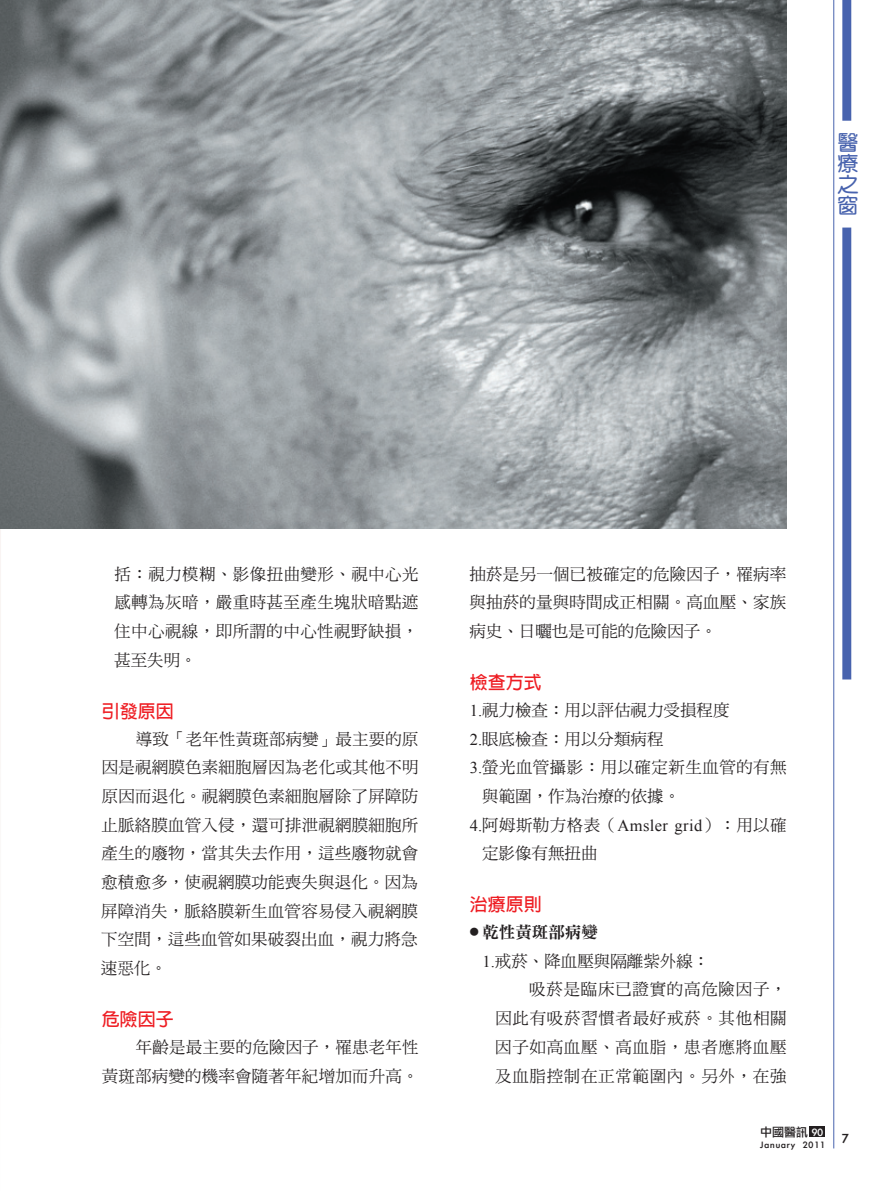
<style>
.page{position:relative;width:893px;height:1191px;background:#fff}
.page>*{position:absolute;margin:0;border:0;box-sizing:border-box;transform-origin:0 0}
.t1{font:21px/21px "DF Yuan Std W7";color:#4863ae;text-align:justify}
.t2{font:700 18px "Lin Gothic";color:#ee1d23}
.t3{font:16.5px/28.7px "DF Ming Std W5";letter-spacing:.01em;color:#231f20;text-align:justify}
.t4{font:16.5px "DF Ming Std W5";letter-spacing:.04em;color:#231f20}
.t5{font:16.5px "DF Ming Std W5";letter-spacing:.045em;color:#231f20}
.t6{font:16.5px "DF Ming Std W9";color:#231f20}
.t7{font:15px "Li Gothic Med";color:#231f20}
.t8{font:12px "Li Gothic Med";color:#231f20}
.t9{font:10.5px "Li Gothic Med";letter-spacing:.09em;color:#231f20}
.s1{font-family:"Times New Roman"}
.s2{color:#fff}
</style>
<div class="page">
<img style="left:0;top:0;width:787px;height:529px">
<div style="left:810px;top:1126px;width:15px;height:11px;background:#231f20"></div>
<hr style="left:833px;top:0;width:1px;height:1148px;background:#4863ae">
<div style="left:842px;top:0;width:9px;height:121px;background:#4863ae"></div>
<div style="left:842px;top:227px;width:9px;height:452px;background:#4863ae"></div>
<p class="t1" style="left:837px;top:132px;width:22px">醫療之窗</p>
<p class="t3" style="left:114px;top:559px;width:306px">括：視力模糊、影像扭曲變形、視中心光感轉為灰暗，嚴重時甚至產生塊狀暗點遮住中心視線，即所謂的中心性視野缺損，甚至失明。</p>
<p class="t2" style="left:102px;top:701px;width:73px">引發原因</p>
<p class="t3" style="left:101px;top:724px;width:319px;text-indent:35px">導致「老年性黃斑部病變」最主要的原因是視網膜色素細胞層因為老化或其他不明原因而退化。視網膜色素細胞層除了屏障防止脈絡膜血管入侵，還可排泄視網膜細胞所產生的廢物，當其失去作用，這些廢物就會愈積愈多，使視網膜功能喪失與退化。因為屏障消失，脈絡膜新生血管容易侵入視網膜下空間，這些血管如果破裂出血，視力將急速惡化。</p>
<p class="t2" style="left:102px;top:1010px;width:73px">危險因子</p>
<p class="t3" style="left:102px;top:1032px;width:318px;text-align:right">年齡是最主要的危險因子，罹患老年性<br>黃斑部病變的機率會隨著年紀增加而升高。</p>
<p class="t3" style="left:469px;top:559px;width:319px">抽菸是另一個已被確定的危險因子，罹病率與抽菸的量與時間成正相關。高血壓、家族病史、日曬也是可能的危險因子。</p>
<p class="t2" style="left:470px;top:673px;width:73px">檢查方式</p>
<p class="t3" style="left:470px;top:695px;width:261px"><span class="s1">1.</span>視力檢查：用以評估視力受損程度</p>
<p class="t3" style="left:470px;top:724px;width:195px"><span class="s1">2.</span>眼底檢查：用以分類病程</p>
<p class="t3" style="left:470px;top:752px;width:318px"><span class="s1">3.</span>螢光血管攝影：用以確定新生血管的有無</p>
<p class="t3" style="left:482px;top:781px;width:199px">與範圍，作為治療的依據。</p>
<p class="t3" style="left:470px;top:810px;width:318px"><span class="s1">4.</span>阿姆斯勒方格表（<span class="s1">Amsler grid</span>）：用以確</p>
<p class="t3" style="left:482px;top:839px;width:117px">定影像有無扭曲</p>
<p class="t2" style="left:470px;top:895px;width:73px">治療原則</p>
<p class="t6" style="left:470px;top:923px;width:130px"><sup>●</sup> 乾性黃斑部病變</p>
<p class="t3" style="left:482px;top:946px;width:228px"><span class="s1">1.</span>戒菸、降血壓與隔離紫外線：</p>
<p class="t5" style="left:529px;top:980px;width:259px">吸菸是臨床已證實的高危險因子，</p>
<p class="t4" style="left:495px;top:1009px;width:293px">因此有吸菸習慣者最好戒菸。其他相關</p>
<p class="t4" style="left:495px;top:1038px;width:293px">因子如高血壓、高血脂，患者應將血壓</p>
<p class="t4" style="left:495px;top:1066px;width:293px">及血脂控制在正常範圍內。另外，在強</p>
<p class="t8" style="left:760px;top:1125px;width:64px">中國醫訊 <span class="s2">90</span></p>
<p class="t9" style="left:760px;top:1139px;width:66px">January 2011</p>
<p class="t7" style="left:842px;top:1130px;width:8px">7</p>
</div>
